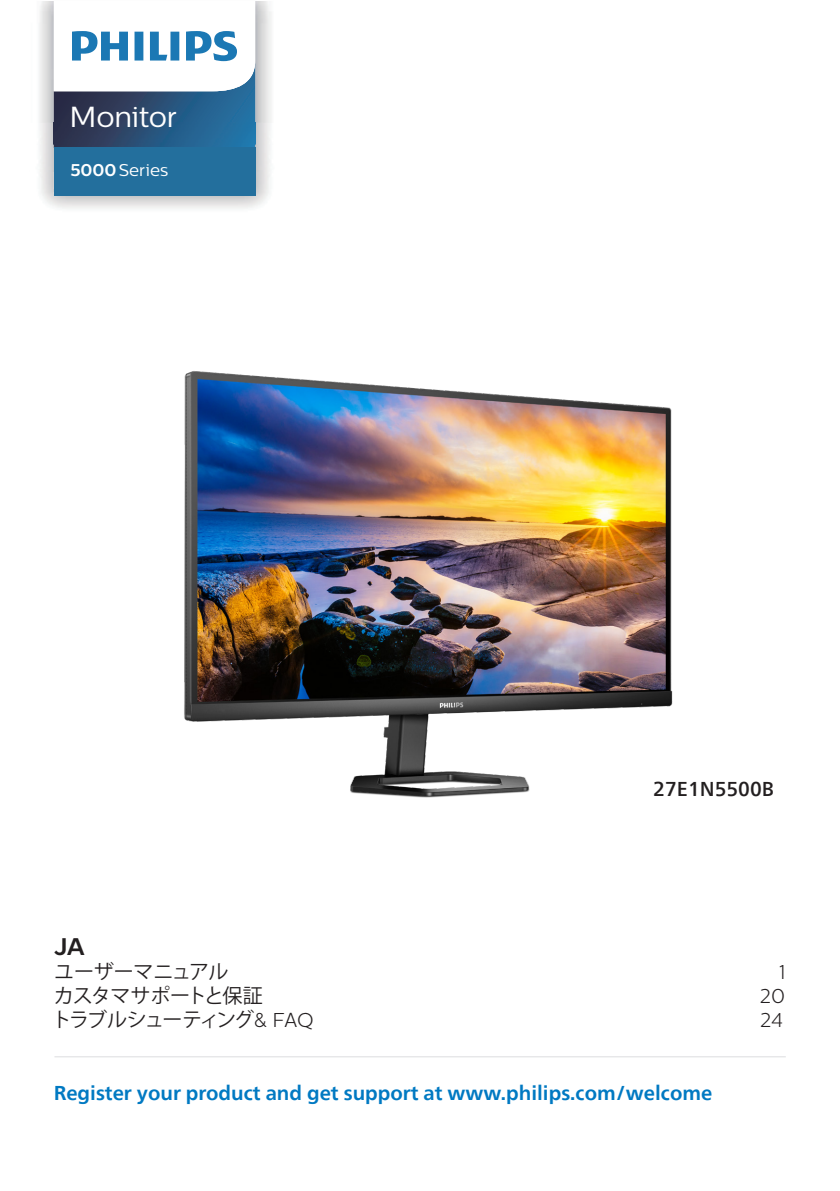
<style>
.page{position:relative;width:840px;height:1191px;background:#fff}
.page>*{position:absolute;margin:0;border:0;box-sizing:border-box;transform-origin:0 0}
.t1{font:29px "Centrale Sans";letter-spacing:-.01em;color:#fff}
.t2{font:700 24px "Centrale Sans";color:#231f20}
.t3{font:700 20px "Neue Frutiger World";color:#0079c2}
.t4{font:20px "Koz Go Std";letter-spacing:-.095em;color:#231f20}
.t5{font:20px "Koz Go Std";letter-spacing:-.055em;color:#231f20}
.t6{font:500 20px "Neue Frutiger World";color:#231f20}
.t7{font:20px "Koz Go Std";letter-spacing:-.01em;color:#231f20}
.t8{font:300 20px "Centrale Sans";color:#231f20}
.t9{font:17px "Centrale Sans";color:#fff}
.s1{font-weight:700}
.s2{font-family:"Centrale Sans";font-weight:300}
</style>
<div class="page">
<hr style="left:54px;top:1056px;width:731px;height:1px;background:#dcdddf">
<img style="left:39px;top:1px;width:232px;height:122px">
<img style="left:40px;top:123px;width:14px;height:17px">
<svg style="left:54px;top:1px;width:201px;height:122px"></svg>
<img style="left:255px;top:123px;width:15px;height:17px">
<img style="left:54px;top:123px;width:201px;height:17px">
<img style="left:40px;top:140px;width:230px;height:69px">
<img style="left:255px;top:143px;width:15px;height:49px">
<svg style="left:255px;top:170px;width:15px;height:1px"></svg>
<img style="left:40px;top:145px;width:14px;height:47px">
<svg style="left:40px;top:170px;width:14px;height:1px"></svg>
<div style="left:54px;top:147px;width:201px;height:48px;background:#236f9d"></div>
<img style="left:184px;top:371px;width:489px;height:427px">
<p class="t1" style="left:70px;top:100px;width:109px">Monitor</p>
<p class="t9" style="left:70px;top:160px;width:99px"><span class="s1">5000</span>Series</p>
<p class="t6" style="left:653px;top:772px;width:122px">27E1N5500B</p>
<p class="t2" style="left:54px;top:932px;width:32px">JA</p>
<p class="t7" style="left:54px;top:959px;width:175px">ユーザーマニュアル</p>
<p class="t8" style="left:778px;top:961px;width:8px">1</p>
<p class="t5" style="left:54px;top:983px;width:210px">カスタマサポートと保証</p>
<p class="t8" style="left:759px;top:985px;width:27px">20</p>
<p class="t4" style="left:52px;top:1007px;width:263px">トラブルシューティング<span class="s2">&amp; FAQ</span></p>
<p class="t8" style="left:759px;top:1009px;width:24px">24</p>
<p class="t3" style="left:54px;top:1075px;width:659px">Register your product and get support at www.philips.com/welcome</p>
</div>
